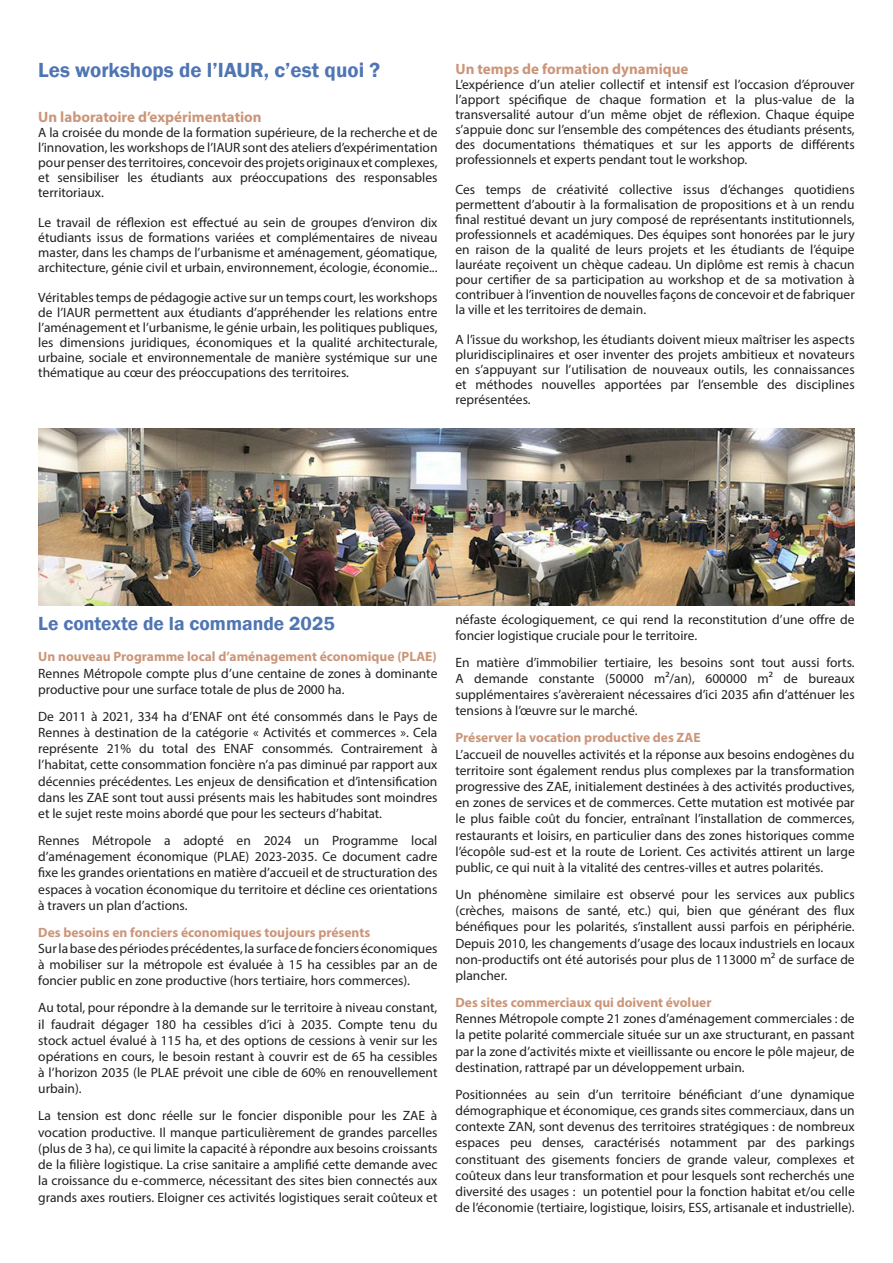
<style>
.page{position:relative;width:893px;height:1263px;background:#fff}
.page>*{position:absolute;margin:0;border:0;box-sizing:border-box;transform-origin:0 0}
.t1{font:600 21px "Franklin Gothic";color:#4f75b3}
.t2{font:600 19.5px "Franklin Gothic";color:#4f75b3}
.t3{font:700 15px "Myriad Pro";color:#cb9579}
.t4{font:13.5px/16.2px "Myriad Pro";color:#231f20;text-align:justify}
.t5{font:700 13.5px "Myriad Pro";color:#cb9579}
</style>
<div class="page">
<img style="left:38px;top:428px;width:817px;height:177px">
<p class="t1" style="left:38px;top:57px;width:343px">Les workshops de l’IAUR, c’est quoi ?</p>
<p class="t3" style="left:38px;top:108px;width:225px">Un laboratoire d’expérimentation</p>
<p class="t4" style="left:38px;top:125px;width:401px;line-height:15px">A la croisée du monde de la formation supérieure, de la recherche et de l’innovation, les workshops de l’IAUR sont des ateliers d’expérimentation pour penser des territoires, concevoir des projets originaux et complexes, et sensibiliser les étudiants aux préoccupations des responsables territoriaux.</p>
<p class="t4" style="left:38px;top:215px;width:401px;line-height:15px">Le travail de réflexion est effectué au sein de groupes d’environ dix étudiants issus de formations variées et complémentaires de niveau master, dans les champs de l’urbanisme et aménagement, géomatique, architecture, génie civil et urbain, environnement, écologie, économie...</p>
<p class="t4" style="left:38px;top:290px;width:401px;line-height:15px">Véritables temps de pédagogie active sur un temps court, les workshops de l’IAUR permettent aux étudiants d’appréhender les relations entre l’aménagement et l’urbanisme, le génie urbain, les politiques publiques, les dimensions juridiques, économiques et la qualité architecturale, urbaine, sociale et environnementale de manière systémique sur une thématique au cœur des préoccupations des territoires.</p>
<p class="t3" style="left:455px;top:59px;width:234px">Un temps de formation dynamique</p>
<p class="t4" style="left:455px;top:77px;width:401px;line-height:15px">L’expérience d’un atelier collectif et intensif est l’occasion d’éprouver l’apport spécifique de chaque formation et la plus-value de la transversalité autour d’un même objet de réflexion. Chaque équipe s’appuie donc sur l’ensemble des compétences des étudiants présents, des documentations thématiques et sur les apports de différents professionnels et experts pendant tout le workshop.</p>
<p class="t4" style="left:455px;top:182px;width:401px;line-height:15px">Ces temps de créativité collective issus d’échanges quotidiens permettent d’aboutir à la formalisation de propositions et à un rendu final restitué devant un jury composé de représentants institutionnels, professionnels et académiques. Des équipes sont honorées par le jury en raison de la qualité de leurs projets et les étudiants de l’équipe lauréate reçoivent un chèque cadeau. Un diplôme est remis à chacun pour certifier de sa participation au workshop et de sa motivation à contribuer à l’invention de nouvelles façons de concevoir et de fabriquer la ville et les territoires de demain.</p>
<p class="t4" style="left:455px;top:332px;width:401px;line-height:15px">A l’issue du workshop, les étudiants doivent mieux maîtriser les aspects pluridisciplinaires et oser inventer des projets ambitieux et novateurs en s’appuyant sur l’utilisation de nouveaux outils, les connaissances et méthodes nouvelles apportées par l’ensemble des disciplines représentées.</p>
<p class="t2" style="left:38px;top:612px;width:298px">Le contexte de la commande 2025</p>
<p class="t5" style="left:38px;top:648px;width:400px">Un nouveau Programme local d’aménagement économique (PLAE)</p>
<p class="t4" style="left:38px;top:665px;width:401px">Rennes Métropole compte plus d’une centaine de zones à dominante productive pour une surface totale de plus de 2000 ha.</p>
<p class="t4" style="left:38px;top:708px;width:401px">De 2011 à 2021, 334 ha d’ENAF ont été consommés dans le Pays de Rennes à destination de la catégorie « Activités et commerces ». Cela représente 21% du total des ENAF consommés. Contrairement à l’habitat, cette consommation foncière n’a pas diminué par rapport aux décennies précédentes. Les enjeux de densification et d’intensification dans les ZAE sont tout aussi présents mais les habitudes sont moindres et le sujet reste moins abordé que pour les secteurs d’habitat.</p>
<p class="t4" style="left:38px;top:832px;width:401px">Rennes Métropole a adopté en 2024 un Programme local d’aménagement économique (PLAE) 2023-2035. Ce document cadre fixe les grandes orientations en matière d’accueil et de structuration des espaces à vocation économique du territoire et décline ces orientations à travers un plan d’actions.</p>
<p class="t5" style="left:38px;top:923px;width:333px">Des besoins en fonciers économiques toujours présents</p>
<p class="t4" style="left:38px;top:940px;width:401px">Sur la base des périodes précédentes, la surface de fonciers économiques à mobiliser sur la métropole est évaluée à 15 ha cessibles par an de foncier public en zone productive (hors tertiaire, hors commerces).</p>
<p class="t4" style="left:38px;top:1000px;width:401px">Au total, pour répondre à la demande sur le territoire à niveau constant, il faudrait dégager 180 ha cessibles d’ici à 2035. Compte tenu du stock actuel évalué à 115 ha, et des options de cessions à venir sur les opérations en cours, le besoin restant à couvrir est de 65 ha cessibles à l’horizon 2035 (le PLAE prévoit une cible de 60% en renouvellement urbain).</p>
<p class="t4" style="left:38px;top:1108px;width:401px">La tension est donc réelle sur le foncier disponible pour les ZAE à vocation productive. Il manque particulièrement de grandes parcelles (plus de 3 ha), ce qui limite la capacité à répondre aux besoins croissants de la filière logistique. La crise sanitaire a amplifié cette demande avec la croissance du e-commerce, nécessitant des sites bien connectés aux grands axes routiers. Eloigner ces activités logistiques serait coûteux et</p>
<p class="t4" style="left:455px;top:611px;width:401px">néfaste écologiquement, ce qui rend la reconstitution d’une offre de foncier logistique cruciale pour le territoire.</p>
<p class="t4" style="left:455px;top:654px;width:401px">En matière d’immobilier tertiaire, les besoins sont tout aussi forts.<br>A demande constante (50000 m²/an), 600000 m² de bureaux supplémentaires s’avèreraient nécessaires d’ici 2035 afin d’atténuer les tensions à l’œuvre sur le marché.</p>
<p class="t5" style="left:455px;top:729px;width:247px">Préserver la vocation productive des ZAE</p>
<p class="t4" style="left:455px;top:746px;width:401px">L’accueil de nouvelles activités et la réponse aux besoins endogènes du territoire sont également rendus plus complexes par la transformation progressive des ZAE, initialement destinées à des activités productives, en zones de services et de commerces. Cette mutation est motivée par le plus faible coût du foncier, entraînant l’installation de commerces, restaurants et loisirs, en particulier dans des zones historiques comme l’écopôle sud-est et la route de Lorient. Ces activités attirent un large public, ce qui nuit à la vitalité des centres-villes et autres polarités.</p>
<p class="t4" style="left:455px;top:886px;width:401px">Un phénomène similaire est observé pour les services aux publics (crèches, maisons de santé, etc.) qui, bien que générant des flux bénéfiques pour les polarités, s’installent aussi parfois en périphérie.<br>Depuis 2010, les changements d’usage des locaux industriels en locaux non-productifs ont été autorisés pour plus de 113000 m² de surface de plancher.</p>
<p class="t5" style="left:455px;top:994px;width:257px">Des sites commerciaux qui doivent évoluer</p>
<p class="t4" style="left:455px;top:1010px;width:401px">Rennes Métropole compte 21 zones d’aménagement commerciales : de la petite polarité commerciale située sur un axe structurant, en passant par la zone d’activités mixte et vieillissante ou encore le pôle majeur, de destination, rattrapé par un développement urbain.</p>
<p class="t4" style="left:455px;top:1086px;width:401px">Positionnées au sein d’un territoire bénéficiant d’une dynamique démographique et économique, ces grands sites commerciaux, dans un contexte ZAN, sont devenus des territoires stratégiques : de nombreux espaces peu denses, caractérisés notamment par des parkings constituant des gisements fonciers de grande valeur, complexes et coûteux dans leur transformation et pour lesquels sont recherchés une diversité des usages : un potentiel pour la fonction habitat et/ou celle de l’économie (tertiaire, logistique, loisirs, ESS, artisanale et industrielle).</p>
</div>
